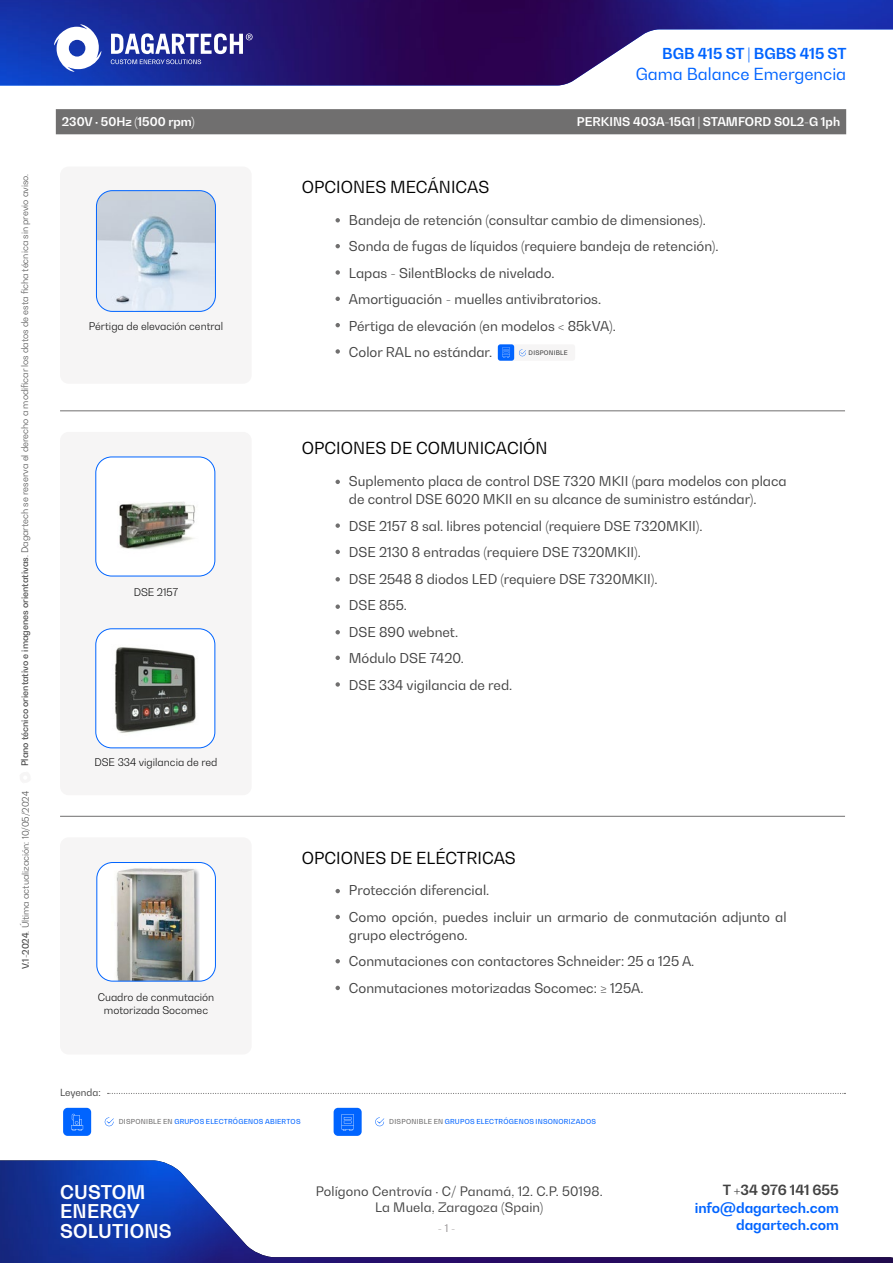
<style>
.page{position:relative;width:893px;height:1263px;background:#fff}
.page>*{position:absolute;margin:0;border:0;box-sizing:border-box;transform-origin:0 0}
.t1{font:700 18.75px/19.4px "Bw Gradual";letter-spacing:.01em;color:#fff}
.t2{font:16.5px "Bw Gradual";color:#000}
.t3{font:16.5px "Bw Gradual";color:#0064ff}
.t4{font:700 15px "Bw Gradual";color:#0064ff}
.t5{font:700 13.95px "Bw Gradual";color:#0064ff}
.t6{font:700 13.95px "Bw Gradual";color:#424242}
.t7{font:13.5px/26.5px "Bw Gradual";color:#424242}
.t8{font:12.9px/16.2px "Bw Gradual";letter-spacing:.01em;color:#424242;text-align:center}
.t9{font:700 12px "Bw Gradual";color:#fff}
.t10{font:300 10.5px/12.6px "Bw Gradual";color:#000;text-align:center}
.t11{font:10.5px "Bw Gradual";color:#949091}
.t12{font:9.75px "Bw Gradual";letter-spacing:-.005em;color:#424242}
.t13{font:300 9px "Bw Gradual";color:#424242}
.t14{font:500 6.75px "Bw Gradual";letter-spacing:.035em;color:#0064ff}
.t15{font:500 6.3px "Bw Gradual";letter-spacing:.035em;color:#424242}
.s1{font-weight:500}
.s2{color:#706f6f}
</style>
<div class="page">
<img style="left:0;top:1160px;width:893px;height:103px">
<img style="left:0;top:0;width:893px;height:85px">
<svg style="left:111px;top:33px;width:142px;height:31px"></svg>
<svg style="left:54px;top:24px;width:47px;height:48px"></svg>
<div style="left:56px;top:109px;width:790px;height:25px;background:#706f6f"></div>
<svg style="left:108px;top:1093px;width:737px;height:1px"></svg>
<div style="left:334px;top:1108px;width:28px;height:28px;background:#0064ff;border-radius:4px"></div>
<svg style="left:342px;top:1114px;width:12px;height:17px"></svg>
<svg style="left:375px;top:1117px;width:9px;height:9px"></svg>
<div style="left:63px;top:1108px;width:28px;height:28px;background:#0064ff;border-radius:4px"></div>
<svg style="left:105px;top:1117px;width:9px;height:9px"></svg>
<svg style="left:72px;top:1114px;width:10px;height:16px"></svg>
<div style="left:60px;top:167px;width:192px;height:217px;background:#f6f5f5;border-radius:9px"></div>
<div style="left:60px;top:837px;width:192px;height:217px;background:#f6f5f5;border-radius:9px"></div>
<svg style="left:335px;top:218px;width:5px;height:4px"></svg>
<svg style="left:335px;top:889px;width:5px;height:4px"></svg>
<svg style="left:335px;top:480px;width:5px;height:4px"></svg>
<svg style="left:335px;top:244px;width:5px;height:4px"></svg>
<svg style="left:335px;top:915px;width:5px;height:4px"></svg>
<svg style="left:335px;top:270px;width:5px;height:5px"></svg>
<svg style="left:335px;top:959px;width:5px;height:4px"></svg>
<svg style="left:335px;top:986px;width:5px;height:4px"></svg>
<svg style="left:335px;top:523px;width:5px;height:5px"></svg>
<svg style="left:335px;top:297px;width:5px;height:4px"></svg>
<svg style="left:335px;top:550px;width:5px;height:4px"></svg>
<svg style="left:335px;top:323px;width:5px;height:4px"></svg>
<svg style="left:335px;top:577px;width:5px;height:4px"></svg>
<svg style="left:335px;top:349px;width:5px;height:5px"></svg>
<svg style="left:335px;top:604px;width:5px;height:5px"></svg>
<svg style="left:335px;top:630px;width:5px;height:4px"></svg>
<svg style="left:335px;top:656px;width:5px;height:4px"></svg>
<svg style="left:335px;top:682px;width:5px;height:5px"></svg>
<hr style="left:60px;top:411px;width:785px;height:1px;background:#706f6f">
<hr style="left:60px;top:816px;width:785px;height:1px;background:#706f6f">
<div style="left:60px;top:432px;width:192px;height:363px;background:#f6f5f5;border-radius:9px"></div>
<div style="left:96px;top:457px;width:119px;height:119px;background:#fff;border-radius:16px"></div>
<img style="left:96px;top:457px;width:119px;height:93px">
<div style="left:96px;top:457px;width:119px;height:119px;border:1px solid #0064ff;border-radius:16px"></div>
<div style="left:96px;top:629px;width:119px;height:119px;background:#fff;border-radius:16px"></div>
<img style="left:96px;top:629px;width:119px;height:113px">
<div style="left:96px;top:629px;width:119px;height:119px;border:1px solid #0064ff;border-radius:16px"></div>
<div style="left:97px;top:862px;width:118px;height:119px;background:#fff;border-radius:16px"></div>
<img style="left:116px;top:868px;width:84px;height:111px">
<div style="left:97px;top:862px;width:119px;height:119px;border:1px solid #0064ff;border-radius:16px"></div>
<div style="left:498px;top:344px;width:77px;height:17px;background:#f6f5f5;border-radius:3px"></div>
<svg style="left:519px;top:349px;width:7px;height:7px"></svg>
<div style="left:498px;top:344px;width:16px;height:17px;background:#0064ff;border-radius:3px"></div>
<svg style="left:502px;top:347px;width:8px;height:11px"></svg>
<img style="left:96px;top:192px;width:118px;height:118px">
<div style="left:96px;top:190px;width:120px;height:122px;border:1px solid #0064ff;border-radius:16px"></div>
<p class="t13" style="left:19px;top:766px;width:594px;rotate:-90deg"><span class="s1">Plano técnico orientativo e imagenes orientativas</span>. Dagartech se reserva el derecho a modificar los datos de esta ficha técnica sin previo aviso.</p>
<p class="t13" style="left:20px;top:969px;width:180px;rotate:-90deg"><span class="s1">V.1-2024</span>. Última actualización: 10/05/2024</p>
<p class="t4" style="left:662px;top:44px;width:186px">BGB 415 ST | BGBS 415 ST</p>
<p class="t3" style="left:636px;top:63px;width:212px">Gama Balance Emergencia</p>
<p class="t9" style="left:62px;top:114px;width:134px">230V · 50Hz (1500 rpm)</p>
<p class="t9" style="left:577px;top:114px;width:265px">PERKINS 403A-15G1 | STAMFORD S0L2-G 1ph</p>
<p class="t10" style="left:89px;top:320px;width:136px">Pértiga de elevación central</p>
<p class="t10" style="left:134px;top:585px;width:46px">DSE 2157</p>
<p class="t10" style="left:94px;top:756px;width:125px">DSE 334 vigilancia de red</p>
<p class="t10" style="left:98px;top:991px;width:118px">Cuadro de conmutación motorizada Socomec</p>
<p class="t12" style="left:60px;top:1086px;width:42px">Leyenda:</p>
<p class="t2" style="left:302px;top:176px;width:189px">OPCIONES MECÁNICAS</p>
<p class="t7" style="left:349px;top:206px;width:371px">Bandeja de retención (consultar cambio de dimensiones).<br>Sonda de fugas de líquidos (requiere bandeja de retención).<br>Lapas - SilentBlocks de nivelado.<br>Amortiguación - muelles antivibratorios.<br>Pértiga de elevación (en modelos &lt; 85kVA).<br>Color RAL no estándar.</p>
<p class="t15" style="left:529px;top:348px;width:41px">DISPONIBLE</p>
<p class="t2" style="left:302px;top:437px;width:247px">OPCIONES DE COMUNICACIÓN</p>
<p class="t7" style="left:349px;top:472px;width:439px;line-height:18px">Suplemento placa de control DSE 7320 MKII (para modelos con placa de control DSE 6020 MKII en su alcance de suministro estándar).</p>
<p class="t7" style="left:349px;top:512px;width:355px">DSE 2157 8 sal. libres potencial (requiere DSE 7320MKII).<br>DSE 2130 8 entradas (requiere DSE 7320MKII).<br>DSE 2548 8 diodos LED (requiere DSE 7320MKII).<br>DSE 855.<br>DSE 890 webnet.<br>Módulo DSE 7420.<br>DSE 334 vigilancia de red.</p>
<p class="t2" style="left:302px;top:847px;width:215px">OPCIONES DE ELÉCTRICAS</p>
<p class="t7" style="left:349px;top:877px;width:439px">Protección diferencial.<br>Como opción, puedes incluir un armario de conmutación adjunto al</p>
<p class="t7" style="left:349px;top:921px;width:347px">grupo electrógeno.<br>Conmutaciones con contactores Schneider: 25 a 125 A.<br>Conmutaciones motorizadas Socomec: ≥ 125A.</p>
<p class="t14" style="left:119px;top:1117px;width:183px"><span class="s2">DISPONIBLE EN</span> GRUPOS ELECTRÓGENOS ABIERTOS</p>
<p class="t14" style="left:389px;top:1117px;width:208px"><span class="s2">DISPONIBLE EN</span> GRUPOS ELECTRÓGENOS INSONORIZADOS</p>
<h1 class="t1" style="left:60px;top:1182px;width:113px">CUSTOM<br>ENERGY<br>SOLUTIONS</h1>
<p class="t8" style="left:316px;top:1182px;width:288px">Polígono Centrovía · C/ Panamá, 12. C.P. 50198.<br>La Muela, Zaragoza (Spain)</p>
<p class="t11" style="left:438px;top:1221px;width:19px">- 1 -</p>
<p class="t6" style="left:723px;top:1180px;width:118px">T +34 976 141 655</p>
<p class="t5" style="left:695px;top:1199px;width:146px">info@dagartech.com</p>
<p class="t5" style="left:736px;top:1215px;width:104px">dagartech.com</p>
</div>
